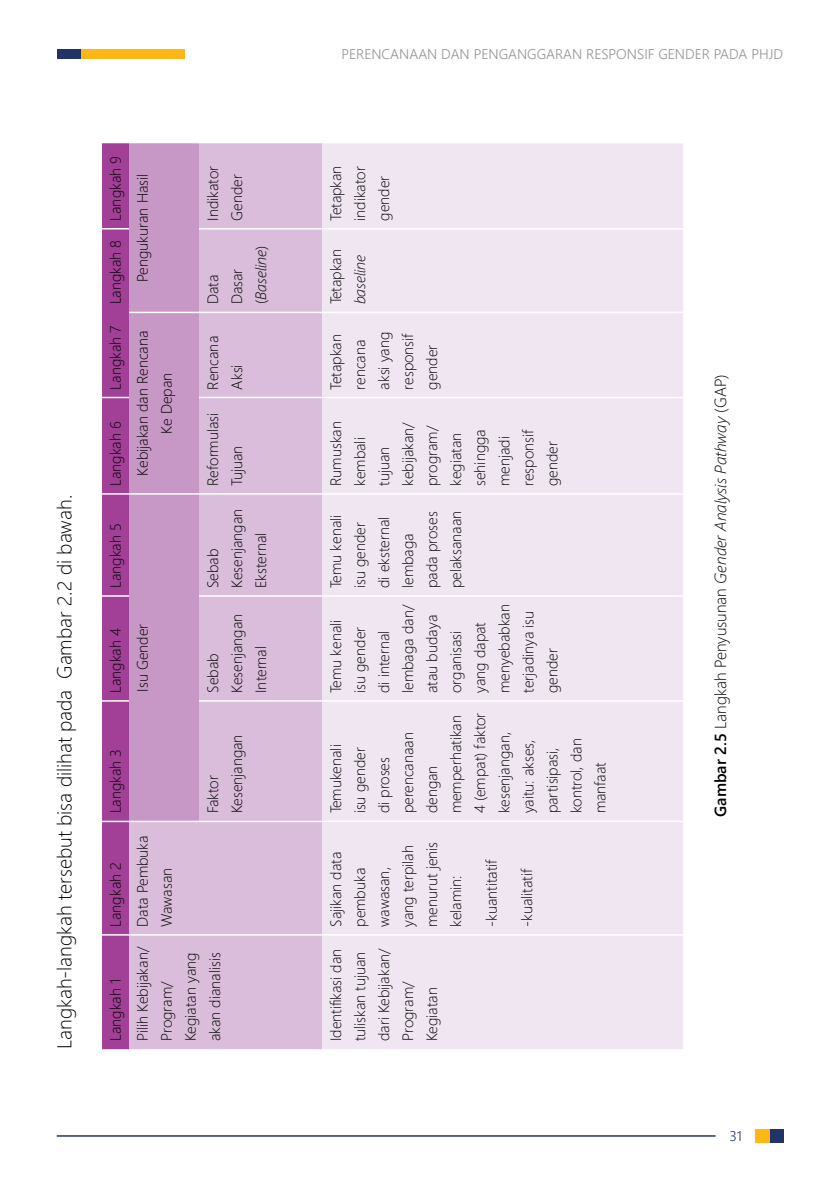
<style>
.page{position:relative;width:840px;height:1191px;background:#fff}
.page>*{position:absolute;margin:0;border:0;box-sizing:border-box;transform-origin:0 0}
.t1{font:300 20px "Segoe UI";color:#000}
.t2{font:300 16px "Segoe UI";color:#000}
.t3{font:300 15px/24px "Segoe UI";color:#000}
.t4{font:italic 300 15px "Segoe UI";color:#000}
.t5{font:300 14px "Segoe UI";color:#939598}
.t6{font:300 14px "Segoe UI";color:#223367}
.s1{font-style:italic}
.s2{font-weight:600}
</style>
<div class="page">
<div style="left:57px;top:49px;width:24px;height:10px;background:#223367"></div>
<div style="left:81px;top:49px;width:103px;height:10px;background:#fdb717"></div>
<div style="left:768px;top:1129px;width:14px;height:13px;background:#223367"></div>
<div style="left:754px;top:1129px;width:14px;height:13px;background:#fdb717"></div>
<hr style="left:57px;top:1135px;width:658px;height:1px;background:#223367">
<div style="left:129px;top:143px;width:193px;height:906px;background:#dabddb"></div>
<div style="left:129px;top:143px;width:70px;height:677px;background:#c797c5"></div>
<div style="left:322px;top:143px;width:361px;height:906px;background:#f0e6f2"></div>
<div style="left:102px;top:143px;width:27px;height:906px;background:#a23f97"></div>
<hr style="left:129px;top:934px;width:70px;height:1px;background:#fff">
<hr style="left:199px;top:934px;width:123px;height:1px;background:#fff">
<hr style="left:129px;top:493px;width:70px;height:1px;background:#fff">
<hr style="left:199px;top:700px;width:123px;height:1px;background:#fff">
<hr style="left:199px;top:595px;width:123px;height:2px;background:#fff">
<hr style="left:199px;top:493px;width:123px;height:1px;background:#fff">
<hr style="left:199px;top:312px;width:123px;height:1px;background:#fff">
<hr style="left:322px;top:934px;width:361px;height:1px;background:#fff">
<hr style="left:322px;top:820px;width:361px;height:2px;background:#fff">
<hr style="left:322px;top:700px;width:361px;height:1px;background:#fff">
<hr style="left:322px;top:595px;width:361px;height:2px;background:#fff">
<hr style="left:322px;top:493px;width:361px;height:1px;background:#fff">
<hr style="left:322px;top:312px;width:361px;height:1px;background:#fff">
<hr style="left:129px;top:820px;width:70px;height:2px;background:#fff">
<hr style="left:199px;top:820px;width:123px;height:2px;background:#fff">
<hr style="left:129px;top:312px;width:70px;height:1px;background:#fff">
<hr style="left:199px;top:397px;width:123px;height:1px;background:#fff">
<hr style="left:322px;top:397px;width:361px;height:1px;background:#fff">
<hr style="left:199px;top:228px;width:123px;height:1px;background:#fff">
<hr style="left:322px;top:228px;width:361px;height:1px;background:#fff">
<h1 class="t1" style="left:45px;top:1049px;width:556px;rotate:-90deg">Langkah-langkah tersebut bisa dilihat pada Gambar 2.2 di bawah.</h1>
<p class="t3" style="left:102px;top:221px;width:66px;rotate:-90deg">Langkah 9</p>
<p class="t3" style="left:102px;top:304px;width:66px;rotate:-90deg">Langkah 8</p>
<p class="t3" style="left:102px;top:389px;width:66px;rotate:-90deg">Langkah 7</p>
<p class="t3" style="left:102px;top:486px;width:66px;rotate:-90deg">Langkah 6</p>
<p class="t3" style="left:129px;top:282px;width:110px;rotate:-90deg">Pengukuran Hasil</p>
<p class="t3" style="left:129px;top:475px;width:146px;text-align:center;rotate:-90deg">Kebijakan dan Rencana<br>Ke Depan</p>
<p class="t3" style="left:102px;top:588px;width:66px;rotate:-90deg">Langkah 5</p>
<p class="t3" style="left:102px;top:693px;width:66px;rotate:-90deg">Langkah 4</p>
<p class="t3" style="left:129px;top:691px;width:69px;rotate:-90deg">Isu Gender</p>
<p class="t3" style="left:199px;top:221px;width:56px;rotate:-90deg">Indikator<br>Gender</p>
<p class="t3" style="left:199px;top:304px;width:60px;rotate:-90deg">Data<br>Dasar (<span class="s1">Baseline</span>)</p>
<p class="t3" style="left:199px;top:389px;width:55px;rotate:-90deg">Rencana<br>Aksi</p>
<p class="t3" style="left:199px;top:486px;width:75px;rotate:-90deg">Reformulasi<br>Tujuan</p>
<p class="t3" style="left:199px;top:588px;width:80px;rotate:-90deg">Sebab<br>Kesenjangan<br>Eksternal</p>
<p class="t3" style="left:199px;top:693px;width:80px;rotate:-90deg">Sebab<br>Kesenjangan<br>Internal</p>
<p class="t3" style="left:102px;top:813px;width:66px;rotate:-90deg">Langkah 3</p>
<p class="t3" style="left:102px;top:927px;width:66px;rotate:-90deg">Langkah 2</p>
<p class="t3" style="left:102px;top:1041px;width:64px;rotate:-90deg">Langkah 1</p>
<p class="t3" style="left:129px;top:927px;width:93px;rotate:-90deg">Data Pembuka<br>Wawasan</p>
<p class="t3" style="left:199px;top:813px;width:80px;rotate:-90deg">Faktor<br>Kesenjangan</p>
<p class="t3" style="left:129px;top:1041px;width:96px;rotate:-90deg">Pilih Kebijakan/<br>Program/<br>Kegiatan yang akan dianalisis</p>
<p class="t5" style="left:341px;top:41px;width:443px">PERENCANAAN DAN PENGANGGARAN RESPONSIF GENDER PADA PHJD</p>
<p class="t3" style="left:322px;top:221px;width:57px;text-align:justify;rotate:-90deg">Tetapkan indikator gender</p>
<p class="t3" style="left:322px;top:304px;width:57px;rotate:-90deg">Tetapkan</p>
<p class="t4" style="left:345px;top:304px;width:51px;rotate:-90deg">baseline</p>
<p class="t3" style="left:322px;top:389px;width:59px;rotate:-90deg">Tetapkan rencana aksi yang responsif gender</p>
<p class="t3" style="left:322px;top:486px;width:66px;rotate:-90deg">Rumuskan kembali tujuan kebijakan/ program/ kegiatan sehingga menjadi responsif gender</p>
<p class="t3" style="left:322px;top:588px;width:79px;rotate:-90deg">Temu kenali isu gender di eksternal lembaga pada proses pelaksanaan</p>
<p class="t3" style="left:322px;top:693px;width:90px;rotate:-90deg">Temu kenali isu gender<br>di internal lembaga dan/ atau budaya organisasi yang dapat menyebabkan terjadinya isu gender</p>
<p class="t3" style="left:322px;top:813px;width:102px;rotate:-90deg">Temukenali<br>isu gender<br>di proses perencanaan dengan memperhatikan<br>4 (empat) faktor kesenjangan, yaitu: akses, partisipasi, kontrol, dan manfaat</p>
<p class="t3" style="left:322px;top:927px;width:87px;rotate:-90deg">Sajikan data pembuka wawasan, yang terpilah menurut jenis kelamin:</p>
<p class="t3" style="left:322px;top:1041px;width:94px;rotate:-90deg">Identifikasi dan tuliskan tujuan dari Kebijakan/<br>Program/<br>Kegiatan</p>
<p class="t3" style="left:477px;top:927px;width:69px;rotate:-90deg">-kuantitatif</p>
<p class="t3" style="left:513px;top:927px;width:60px;rotate:-90deg">-kualitatif</p>
<p class="t2" style="left:704px;top:816px;width:444px;rotate:-90deg"><span class="s2">Gambar 2.5</span> Langkah Penyusunan <span class="s1">Gender Analysis Pathway</span> (GAP)</p>
<p class="t6" style="left:729px;top:1122px;width:14px">31</p>
</div>
